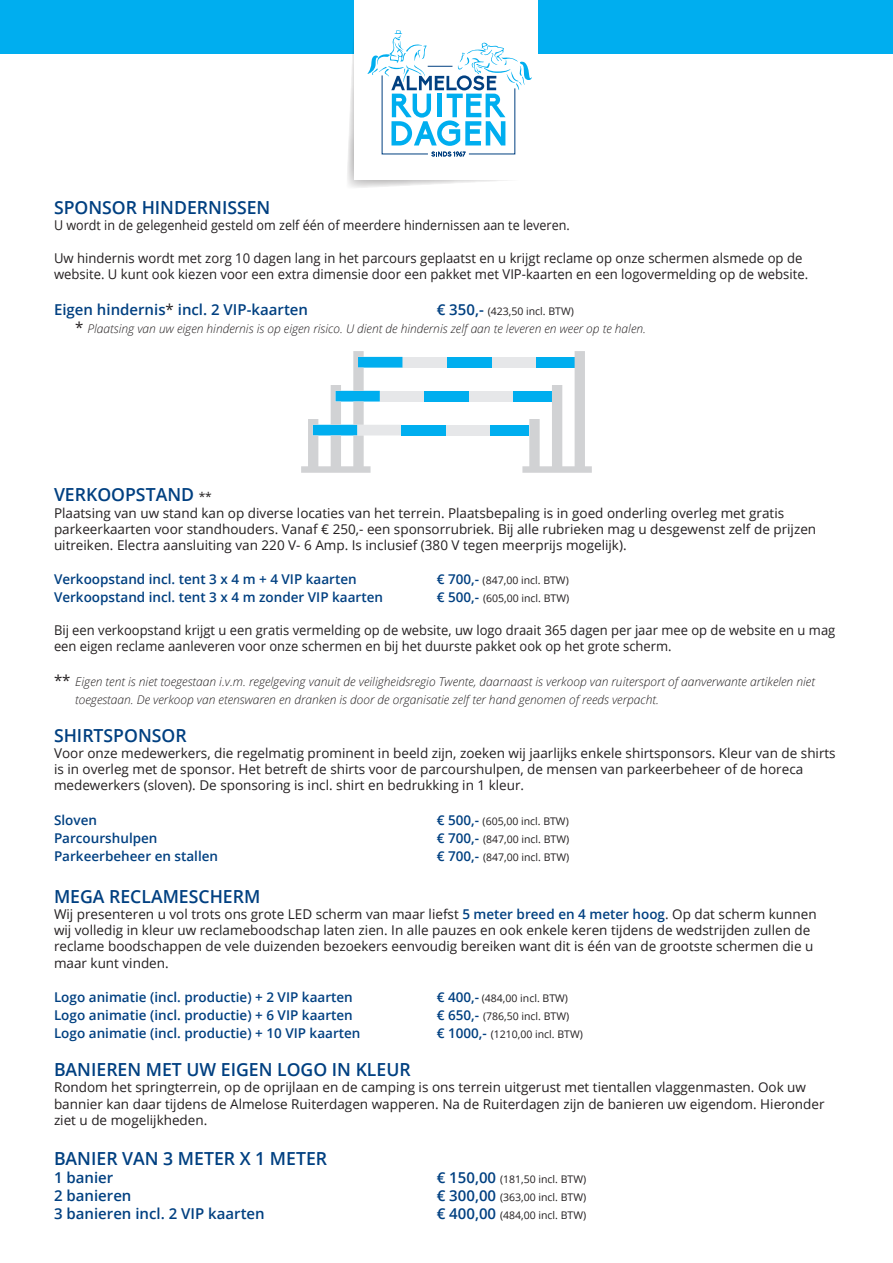
<style>
.page{position:relative;width:893px;height:1263px;background:#fff}
.page>*{position:absolute;margin:0;border:0;box-sizing:border-box;transform-origin:0 0}
.Text_01{font:600 18px "Open Sans";color:#014081}
.Text_01-2{font:600 15px "Open Sans";color:#014081}
.Text_01-3{font:13.5px/16.2px "Open Sans";color:#231f20}
.Text_01-4{font:600 13.5px "Open Sans";color:#014081}
.Text_01-5{font:13.5px/16.2px "Open Sans";color:#231f20;scale:.96 1}
.Text_01-6{font:13.5px "Open Sans";color:#231f20;scale:.93 1}
.Text_01-7{font:italic 300 12px/18px "Open Sans";color:#231f20}
.Text_01-8{font:10.5px "Open Sans";color:#231f20}
.s1{font-weight:400;color:#231f20}
.s2{font-weight:600;font-size:15px;color:#014081}
.s3{font-weight:400;font-style:normal;font-size:15px}
.s4{font-weight:400;font-size:12px;color:#231f20}
.s5{font-weight:600;font-size:13.5px;color:#014081}
.s6{font-weight:600;color:#014081}
</style>
<div class="page">
<div style="left:0;top:0;width:893px;height:53px;background:#00aeef"></div>
<div style="left:355px;top:0;width:183px;height:180px;background:#fff"></div>
<svg style="left:346px;top:0;width:186px;height:188px"></svg>
<div style="left:402px;top:357px;width:45px;height:11px;background:#e6e7e9"></div>
<div style="left:491px;top:357px;width:45px;height:11px;background:#e6e7e9"></div>
<div style="left:380px;top:391px;width:44px;height:11px;background:#e6e7e9"></div>
<div style="left:469px;top:391px;width:44px;height:11px;background:#e6e7e9"></div>
<div style="left:446px;top:425px;width:44px;height:10px;background:#e6e7e9"></div>
<div style="left:447px;top:357px;width:44px;height:11px;background:#00aeef"></div>
<div style="left:424px;top:391px;width:45px;height:11px;background:#00aeef"></div>
<div style="left:513px;top:391px;width:39px;height:11px;background:#00aeef"></div>
<div style="left:402px;top:425px;width:44px;height:10px;background:#00aeef"></div>
<div style="left:490px;top:425px;width:39px;height:10px;background:#00aeef"></div>
<svg style="left:301px;top:351px;width:101px;height:122px"></svg>
<svg style="left:522px;top:351px;width:70px;height:122px"></svg>
<p class="Text_01" style="left:54px;top:195px;width:218px">SPONSOR HINDERNISSEN</p>
<p class="Text_01-6" style="left:54px;top:216px;width:556px">U wordt in de gelegenheid gesteld om zelf één of meerdere hindernissen aan te leveren.</p>
<p class="Text_01-3" style="left:54px;top:249px;width:756px">Uw hindernis wordt met zorg 10 dagen lang in het parcours geplaatst en u krijgt reclame op onze schermen alsmede op de website. U kunt ook kiezen voor een extra dimensie door een pakket met VIP-kaarten en een logovermelding op de website.</p>
<p class="Text_01-2" style="left:54px;top:299px;width:256px">Eigen hindernis<span class="s1">*</span> incl. 2 VIP-kaarten</p>
<p class="Text_01-8" style="left:437px;top:304px;width:139px"><span class="s2">€ 350,-</span> (423,50 incl. BTW)</p>
<p class="Text_01-7" style="left:75px;top:319px;width:572px"><span class="s3">*</span> Plaatsing van uw eigen hindernis is op eigen risico. U dient de hindernis zelf aan te leveren en weer op te halen.</p>
<p class="Text_01" style="left:54px;top:482px;width:159px">VERKOOPSTAND <span class="s4">**</span></p>
<p class="Text_01-3" style="left:54px;top:504px;width:764px">Plaatsing van uw stand kan op diverse locaties van het terrein. Plaatsbepaling is in goed onderling overleg met gratis parkeerkaarten voor standhouders. Vanaf € 250,- een sponsorrubriek. Bij alle rubrieken mag u desgewenst zelf de prijzen uitreiken. Electra aansluiting van 220 V- 6 Amp. Is inclusief (380 V tegen meerprijs mogelijk).</p>
<p class="Text_01-4" style="left:54px;top:570px;width:304px">Verkoopstand incl. tent 3 x 4 m + 4 VIP kaarten</p>
<p class="Text_01-8" style="left:437px;top:573px;width:134px"><span class="s5">€ 700,-</span> (847,00 incl. BTW)</p>
<p class="Text_01-4" style="left:54px;top:588px;width:331px">Verkoopstand incl. tent 3 x 4 m zonder VIP kaarten</p>
<p class="Text_01-8" style="left:437px;top:591px;width:134px"><span class="s5">€ 500,-</span> (605,00 incl. BTW)</p>
<p class="Text_01-5" style="left:54px;top:622px;width:815px">Bij een verkoopstand krijgt u een gratis vermelding op de website, uw logo draait 365 dagen per jaar mee op de website en u mag een eigen reclame aanleveren voor onze schermen en bij het duurste pakket ook op het grote scherm.</p>
<p class="Text_01-7" style="left:75px;top:672px;width:741px;text-indent:-21px"><span class="s3">**</span> Eigen tent is niet toegestaan i.v.m. regelgeving vanuit de veiligheidsregio Twente, daarnaast is verkoop van ruitersport of aanverwante artikelen niet toegestaan. De verkoop van etenswaren en dranken is door de organisatie zelf ter hand genomen of reeds verpacht.</p>
<p class="Text_01" style="left:54px;top:723px;width:134px">SHIRTSPONSOR</p>
<p class="Text_01-3" style="left:54px;top:744px;width:783px">Voor onze medewerkers, die regelmatig prominent in beeld zijn, zoeken wij jaarlijks enkele shirtsponsors. Kleur van de shirts is in overleg met de sponsor. Het betreft de shirts voor de parcourshulpen, de mensen van parkeerbeheer of de horeca medewerkers (sloven). De sponsoring is incl. shirt en bedrukking in 1 kleur.</p>
<p class="Text_01-4" style="left:54px;top:811px;width:45px">Sloven</p>
<p class="Text_01-8" style="left:437px;top:814px;width:134px"><span class="s5">€ 500,-</span> (605,00 incl. BTW)</p>
<p class="Text_01-4" style="left:54px;top:829px;width:105px">Parcourshulpen</p>
<p class="Text_01-8" style="left:437px;top:832px;width:134px"><span class="s5">€ 700,-</span> (847,00 incl. BTW)</p>
<p class="Text_01-4" style="left:54px;top:847px;width:166px">Parkeerbeheer en stallen</p>
<p class="Text_01-8" style="left:437px;top:850px;width:134px"><span class="s5">€ 700,-</span> (847,00 incl. BTW)</p>
<p class="Text_01" style="left:54px;top:884px;width:208px">MEGA RECLAMESCHERM</p>
<p class="Text_01-3" style="left:54px;top:905px;width:764px">Wij presenteren u vol trots ons grote LED scherm van maar liefst <span class="s6">5 meter breed en 4 meter hoog</span>. Op dat scherm kunnen wij volledig in kleur uw reclameboodschap laten zien. In alle pauzes en ook enkele keren tijdens de wedstrijden zullen de reclame boodschappen de vele duizenden bezoekers eenvoudig bereiken want dit is één van de grootste schermen die u maar kunt vinden.</p>
<p class="Text_01-4" style="left:54px;top:988px;width:300px">Logo animatie (incl. productie) + 2 VIP kaarten</p>
<p class="Text_01-8" style="left:437px;top:991px;width:133px"><span class="s5">€ 400,-</span> (484,00 incl. BTW)</p>
<p class="Text_01-4" style="left:54px;top:1006px;width:300px">Logo animatie (incl. productie) + 6 VIP kaarten</p>
<p class="Text_01-8" style="left:437px;top:1009px;width:134px"><span class="s5">€ 650,-</span> (786,50 incl. BTW)</p>
<p class="Text_01-4" style="left:54px;top:1024px;width:308px">Logo animatie (incl. productie) + 10 VIP kaarten</p>
<p class="Text_01-8" style="left:437px;top:1027px;width:148px"><span class="s5">€ 1000,-</span> (1210,00 incl. BTW)</p>
<p class="Text_01" style="left:54px;top:1057px;width:358px">BANIEREN MET UW EIGEN LOGO IN KLEUR</p>
<p class="Text_01-3" style="left:54px;top:1079px;width:772px">Rondom het springterrein, op de oprijlaan en de camping is ons terrein uitgerust met tientallen vlaggenmasten. Ook uw bannier kan daar tijdens de Almelose Ruiterdagen wapperen. Na de Ruiterdagen zijn de banieren uw eigendom. Hieronder ziet u de mogelijkheden.</p>
<p class="Text_01" style="left:54px;top:1146px;width:275px">BANIER VAN 3 METER X 1 METER</p>
<p class="Text_01-2" style="left:54px;top:1167px;width:61px">1 banier</p>
<p class="Text_01-8" style="left:437px;top:1172px;width:151px"><span class="s2">€ 150,00</span> (181,50 incl. BTW)</p>
<p class="Text_01-2" style="left:54px;top:1185px;width:79px">2 banieren</p>
<p class="Text_01-8" style="left:437px;top:1190px;width:151px"><span class="s2">€ 300,00</span> (363,00 incl. BTW)</p>
<p class="Text_01-2" style="left:54px;top:1203px;width:212px">3 banieren incl. 2 VIP kaarten</p>
<p class="Text_01-8" style="left:437px;top:1208px;width:151px"><span class="s2">€ 400,00</span> (484,00 incl. BTW)</p>
</div>
